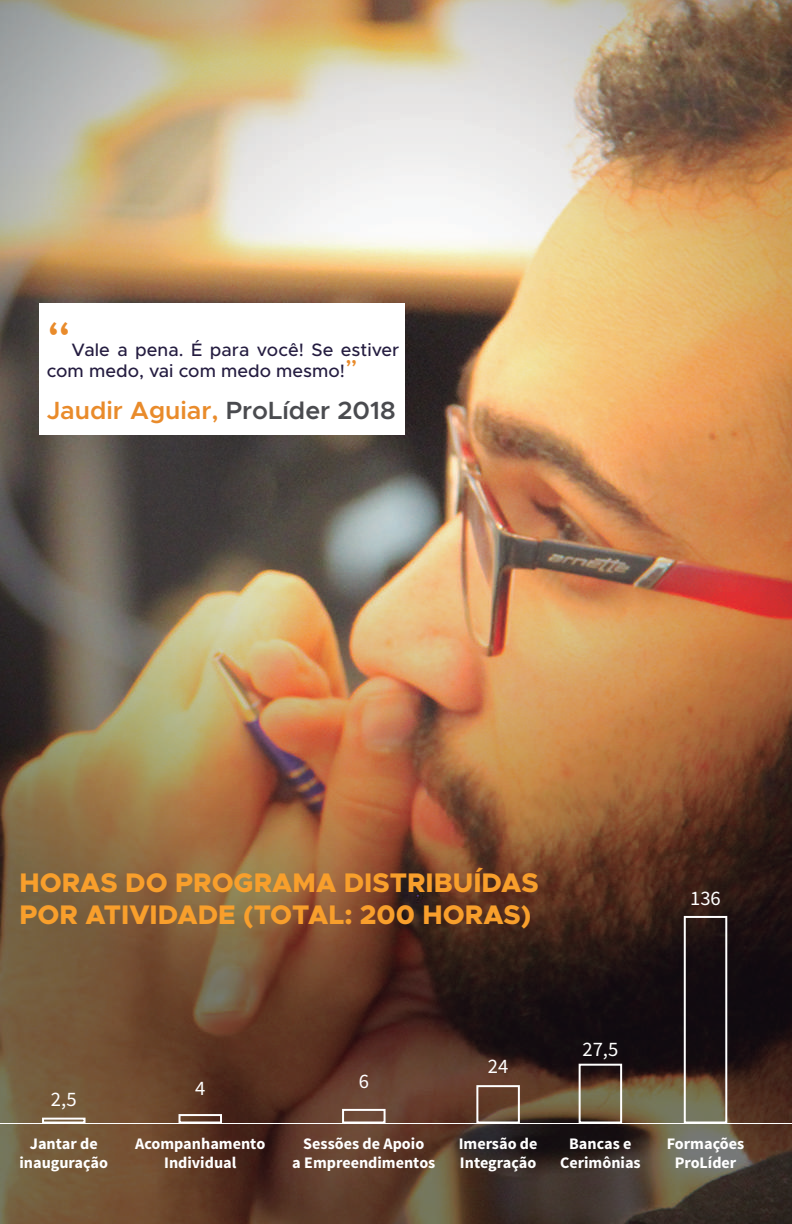
<style>
.page{position:relative;width:792px;height:1224px;background:#fff}
.page>*{position:absolute;margin:0;border:0;box-sizing:border-box;transform-origin:0 0}
.t1{font:500 50px "Metropolis";color:#e98b2b}
.t2{font:800 27px/32.4px "Metropolis";color:#f89f2c}
.t3{font:600 25px "Metropolis";color:#e98b2b}
.t4{font:20.6px "Source Sans Pro";color:#fff}
.t5{font:500 18px/21.6px "Metropolis";color:#241c40}
.t6{font:700 16.1px/19.3px "Source Sans Pro";color:#fff;text-align:center}
.s1{font-size:25px;color:#e98b2b}
.s2{color:#4a4b4f}
</style>
<div class="page">
<img style="left:0;top:0;width:792px;height:1224px">
<div style="left:40px;top:303px;width:365px;height:132px;background:#fff"></div>
<hr style="left:0;top:1123px;width:792px;height:1px;background:#fff">
<div style="left:42px;top:1118px;width:44px;height:6px;border:2px solid #fff"></div>
<div style="left:476px;top:1085px;width:44px;height:39px;border:2px solid #fff"></div>
<div style="left:579px;top:1064px;width:43px;height:60px;border:2px solid #fff"></div>
<div style="left:684px;top:916px;width:43px;height:208px;border:2px solid #fff"></div>
<div style="left:342px;top:1109px;width:44px;height:15px;border:2px solid #fff"></div>
<div style="left:179px;top:1114px;width:43px;height:10px;border:2px solid #fff"></div>
<h1 class="t1" style="left:47px;top:307px;width:26px">“</h1>
<p class="t5" style="left:47px;top:339px;width:354px;text-indent:25px">Vale a pena. É para você! Se estiver com medo, vai com medo mesmo!<span class="s1">”</span></p>
<h3 class="t3" style="left:47px;top:395px;width:351px">Jaudir Aguiar, <span class="s2">ProLíder 2018</span></h3>
<h2 class="t2" style="left:19px;top:866px;width:521px">HORAS DO PROGRAMA DISTRIBUÍDAS<br>POR ATIVIDADE (TOTAL: 200 HORAS)</h2>
<p class="t4" style="left:690px;top:886px;width:32px">136</p>
<p class="t4" style="left:51px;top:1086px;width:27px">2,5</p>
<p class="t6" style="left:19px;top:1134px;width:90px">Jantar de inauguração</p>
<p class="t4" style="left:195px;top:1075px;width:12px">4</p>
<p class="t6" style="left:135px;top:1134px;width:132px">Acompanhamento<br>Individual</p>
<p class="t4" style="left:359px;top:1069px;width:12px">6</p>
<p class="t6" style="left:292px;top:1134px;width:145px">Sessões de Apoio<br>a Empreendimentos</p>
<p class="t4" style="left:488px;top:1054px;width:22px">24</p>
<p class="t4" style="left:582px;top:1037px;width:37px">27,5</p>
<p class="t6" style="left:459px;top:1134px;width:80px;text-align:left">Imersão de<br>Integração</p>
<p class="t6" style="left:560px;top:1134px;width:82px">Bancas e<br>Cerimônias</p>
<p class="t6" style="left:667px;top:1134px;width:79px">Formações<br>ProLíder</p>
</div>
